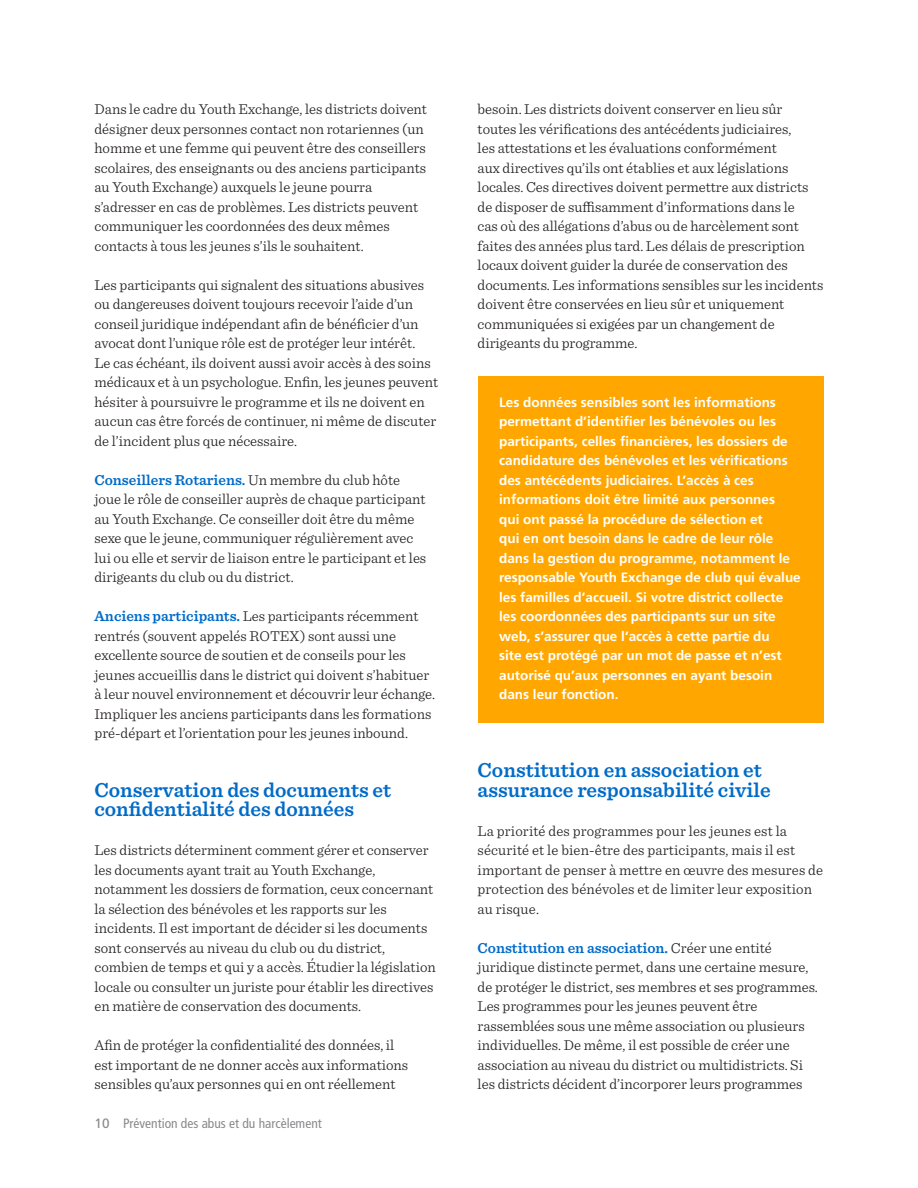
<style>
.page{position:relative;width:918px;height:1188px;background:#fff}
.page>*{position:absolute;margin:0;border:0;box-sizing:border-box;transform-origin:0 0}
.HEAD_B_after_yellow{font:600 21px/19.5px "Sentinel";color:#006bc8}
.HEAD_B{font:600 21px/19.5px "Sentinel";color:#006bc8}
.body_text{font:300 15px/19.5px "Sentinel";color:#231f20}
.pullout_yellow_box_t{font:700 13.5px/19.5px "Frutiger LT Std";color:#fff}
.t1{font:condensed 13.5px "Frutiger LT Std";color:#8a8a8e}
.s1{font-weight:600;color:#006bc8}
.s2{font-stretch:normal}
</style>
<div class="page">
<div style="left:478px;top:376px;width:346px;height:347px;background:#ffa700"></div>
<p class="body_text" style="left:94px;top:98px;width:334px">Dans le cadre du Youth Exchange, les districts doivent désigner deux personnes contact non rotariennes (un homme et une femme qui peuvent être des conseillers scolaires, des enseignants ou des anciens participants au Youth Exchange) auxquels le jeune pourra s’adresser en cas de problèmes. Les districts peuvent communiquer les coordonnées des deux mêmes contacts à tous les jeunes s’ils le souhaitent.</p>
<p class="body_text" style="left:94px;top:274px;width:345px">Les participants qui signalent des situations abusives ou dangereuses doivent toujours recevoir l’aide d’un conseil juridique indépendant afin de bénéficier d’un avocat dont l’unique rôle est de protéger leur intérêt.<br>Le cas échéant, ils doivent aussi avoir accès à des soins médicaux et à un psychologue. Enfin, les jeunes peuvent hésiter à poursuivre le programme et ils ne doivent en aucun cas être forcés de continuer, ni même de discuter de l’incident plus que nécessaire.</p>
<p class="body_text" style="left:94px;top:469px;width:333px"><span class="s1">Conseillers Rotariens.</span> Un membre du club hôte joue le rôle de conseiller auprès de chaque participant au Youth Exchange. Ce conseiller doit être du même sexe que le jeune, communiquer régulièrement avec lui ou elle et servir de liaison entre le participant et les dirigeants du club ou du district.</p>
<p class="body_text" style="left:94px;top:605px;width:342px"><span class="s1">Anciens participants.</span> Les participants récemment rentrés (souvent appelés ROTEX) sont aussi une excellente source de soutien et de conseils pour les jeunes accueillis dans le district qui doivent s’habituer à leur nouvel environnement et découvrir leur échange.<br>Impliquer les anciens participants dans les formations pré-départ et l’orientation pour les jeunes inbound.</p>
<p class="HEAD_B" style="left:94px;top:779px;width:298px">Conservation des documents et confidentialité des données</p>
<p class="body_text" style="left:94px;top:839px;width:343px">Les districts déterminent comment gérer et conserver les documents ayant trait au Youth Exchange, notamment les dossiers de formation, ceux concernant la sélection des bénévoles et les rapports sur les incidents. Il est important de décider si les documents sont conservés au niveau du club ou du district, combien de temps et qui y a accès. Étudier la législation locale ou consulter un juriste pour établir les directives en matière de conservation des documents.</p>
<p class="body_text" style="left:94px;top:1034px;width:315px">Afin de protéger la confidentialité des données, il est important de ne donner accès aux informations sensibles qu’aux personnes qui en ont réellement</p>
<p class="t1" style="left:94px;top:1115px;width:229px"><span class="s2">10</span> Prévention des abus et du harcèlement</p>
<p class="body_text" style="left:478px;top:98px;width:347px">besoin. Les districts doivent conserver en lieu sûr toutes les vérifications des antécédents judiciaires,<br>les attestations et les évaluations conformément<br>aux directives qu’ils ont établies et aux législations locales. Ces directives doivent permettre aux districts de disposer de suffisamment d’informations dans le<br>cas où des allégations d’abus ou de harcèlement sont faites des années plus tard. Les délais de prescription locaux doivent guider la durée de conservation des documents. Les informations sensibles sur les incidents doivent être conservées en lieu sûr et uniquement communiquées si exigées par un changement de dirigeants du programme.</p>
<p class="pullout_yellow_box_t" style="left:499px;top:392px;width:303px">Les données sensibles sont les informations permettant d’identifier les bénévoles ou les participants, celles financières, les dossiers de candidature des bénévoles et les vérifications des antécédents judiciaires. L’accès à ces informations doit être limité aux personnes<br>qui ont passé la procédure de sélection et<br>qui en ont besoin dans le cadre de leur rôle dans la gestion du programme, notamment le responsable Youth Exchange de club qui évalue les familles d’accueil. Si votre district collecte les coordonnées des participants sur un site web, s’assurer que l’accès à cette partie du<br>site est protégé par un mot de passe et n’est autorisé qu’aux personnes en ayant besoin dans leur fonction.</p>
<p class="HEAD_B_after_yellow" style="left:478px;top:759px;width:295px">Constitution en association et assurance responsabilité civile</p>
<p class="body_text" style="left:478px;top:820px;width:347px">La priorité des programmes pour les jeunes est la sécurité et le bien-être des participants, mais il est important de penser à mettre en œuvre des mesures de protection des bénévoles et de limiter leur exposition au risque.</p>
<p class="body_text" style="left:478px;top:937px;width:342px"><span class="s1">Constitution en association.</span> Créer une entité juridique distincte permet, dans une certaine mesure, de protéger le district, ses membres et ses programmes.<br>Les programmes pour les jeunes peuvent être rassemblées sous une même association ou plusieurs individuelles. De même, il est possible de créer une association au niveau du district ou multidistricts. Si les districts décident d’incorporer leurs programmes</p>
</div>
